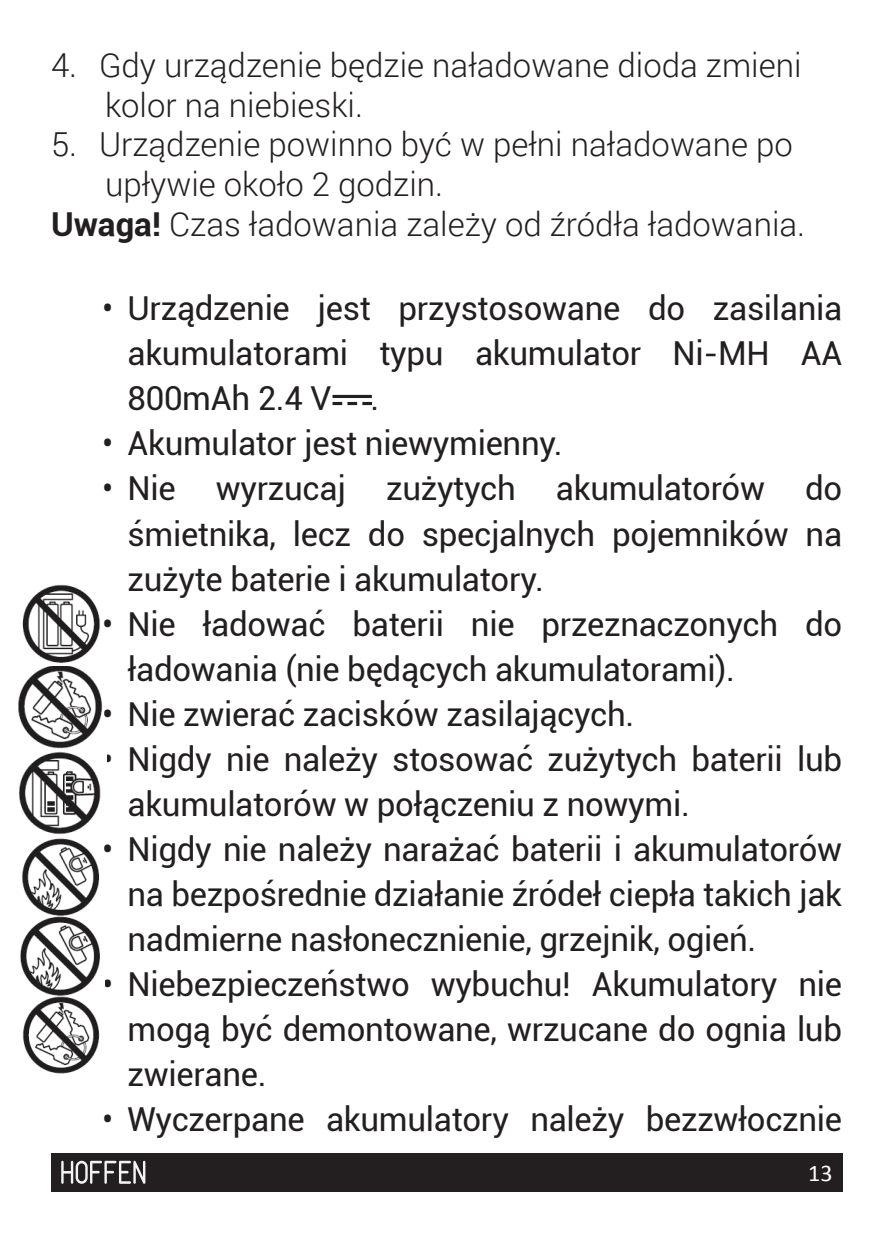
<style>
.page{position:relative;width:893px;height:1234px;background:#fff}
.page>*{position:absolute;margin:0;border:0;box-sizing:border-box;transform-origin:0 0}
.t1{font:33px/45px "Roboto";letter-spacing:-.01em;color:#231f20;text-align:justify}
.t2{font:300 33px/39.6px "Roboto";color:#231f20}
.t3{font:24px "Calibri";color:#fff}
.s1{font-weight:700}
</style>
<div class="page">
<div style="left:51px;top:1152px;width:791px;height:39px;background:#231f20"></div>
<svg style="left:61px;top:1160px;width:84px;height:23px"></svg>
<img style="left:19px;top:584px;width:84px;height:165px">
<img style="left:19px;top:752px;width:82px;height:83px">
<img style="left:22px;top:838px;width:78px;height:78px">
<img style="left:20px;top:916px;width:80px;height:80px">
<img style="left:23px;top:996px;width:77px;height:78px">
<svg style="left:333px;top:402px;width:39px;height:3px"></svg>
<hr style="left:333px;top:395px;width:39px;height:3px;background:#231f20">
<p class="t2" style="left:105px;top:44px;width:698px;text-indent:-54px">4. Gdy urządzenie będzie naładowane dioda zmieni kolor na niebieski.</p>
<p class="t2" style="left:105px;top:124px;width:689px;text-indent:-54px">5. Urządzenie powinno być w pełni naładowane po upływie około 2 godzin.</p>
<p class="t2" style="left:51px;top:203px;width:756px"><span class="s1">Uwaga!</span> Czas ładowania zależy od źródła ładowania.</p>
<p class="t1" style="left:128px;top:285px;width:716px;text-indent:-26px">• Urządzenie jest przystosowane do zasilania akumulatorami typu akumulator Ni-MH AA 800mAh 2.4 V .</p>
<p class="t1" style="left:102px;top:420px;width:462px">• Akumulator jest niewymienny.</p>
<p class="t1" style="left:128px;top:465px;width:716px;text-indent:-26px">• Nie wyrzucaj zużytych akumulatorów do śmietnika, lecz do specjalnych pojemników na zużyte baterie i akumulatory.</p>
<p class="t1" style="left:128px;top:600px;width:716px;text-indent:-26px">• Nie ładować baterii nie przeznaczonych do ładowania (nie będących akumulatorami).</p>
<p class="t1" style="left:102px;top:690px;width:534px">• Nie zwierać zacisków zasilających.</p>
<p class="t1" style="left:128px;top:735px;width:716px;text-indent:-26px">• Nigdy nie należy stosować zużytych baterii lub akumulatorów w połączeniu z nowymi.</p>
<p class="t1" style="left:128px;top:825px;width:716px;text-indent:-26px">• Nigdy nie należy narażać baterii i akumulatorów na bezpośrednie działanie źródeł ciepła takich jak nadmierne nasłonecznienie, grzejnik, ogień.</p>
<p class="t1" style="left:128px;top:960px;width:716px;text-indent:-26px">• Niebezpieczeństwo wybuchu! Akumulatory nie mogą być demontowane, wrzucane do ognia lub zwierane.</p>
<p class="t1" style="left:102px;top:1095px;width:742px">• Wyczerpane akumulatory należy bezzwłocznie</p>
<p class="t3" style="left:808px;top:1157px;width:26px">13</p>
</div>
